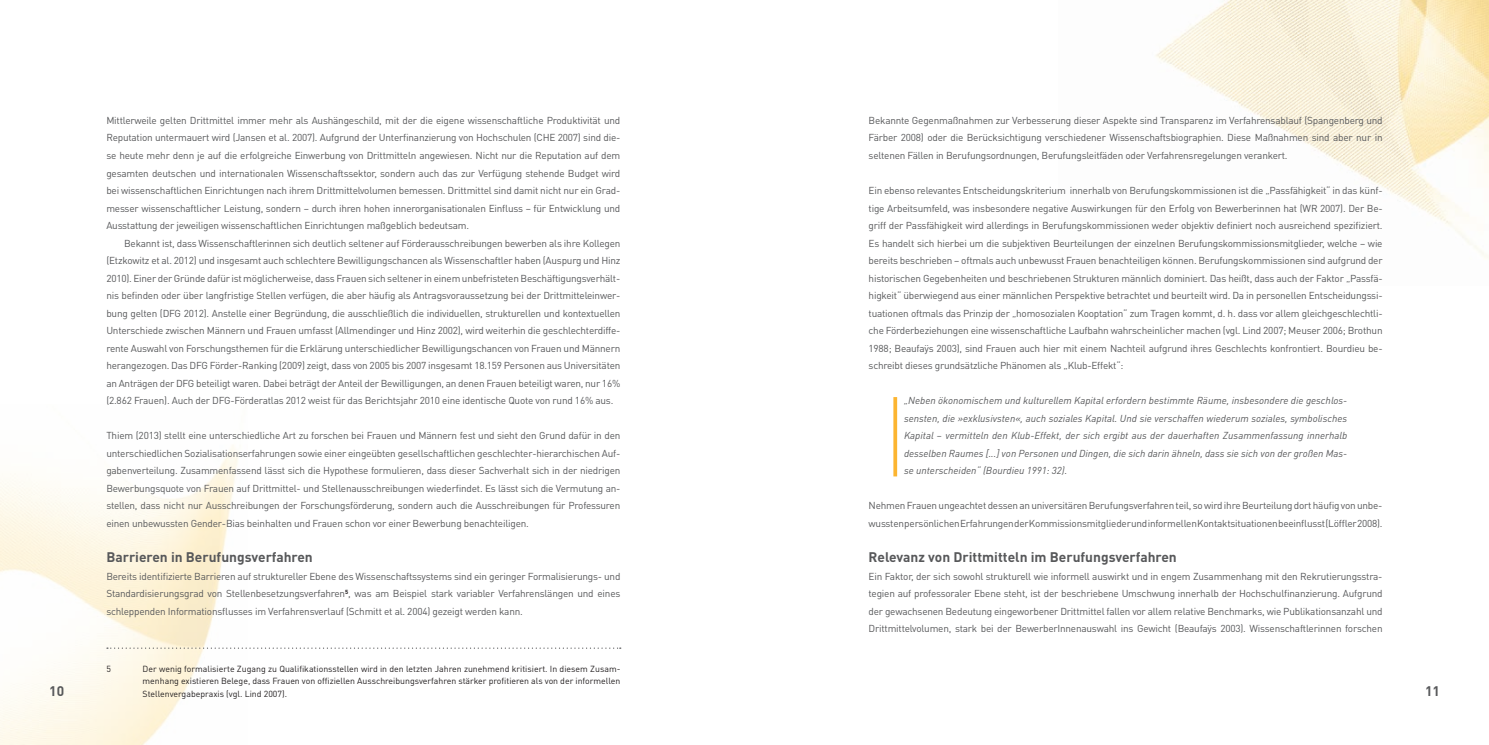
<style>
.page{position:relative;width:1489px;height:745px;background:#fff}
.page>*{position:absolute;margin:0;border:0;box-sizing:border-box;transform-origin:0 0}
.t1{font:700 13.75px "DIN Pro";color:#57585a}
.t2{font:10px/17.5px "DIN Pro";letter-spacing:-.02em;color:#57585a;text-align:justify}
.t3{font:italic 10px/17.5px "DINOT";color:#57585a;text-align:justify}
.t4{font:8.75px/12.5px "DIN Pro";color:#231f20;text-align:justify}
</style>
<div class="page">
<img style="left:0;top:445px;width:247px;height:299px">
<img style="left:1156px;top:0;width:332px;height:258px">
<svg style="left:107px;top:647px;width:513px;height:1px"></svg>
<svg style="left:893px;top:397px;width:4px;height:79px"></svg>
<p class="t2" style="left:106px;top:111px;width:515px">Mittlerweile gelten Drittmittel immer mehr als Aushängeschild, mit der die eigene wissenschaftliche Produktivität und Reputation untermauert wird (Jansen et al. 2007). Aufgrund der Unterfinanzierung von Hochschulen (CHE 2007) sind die&shy;se heute mehr denn je auf die erfolgreiche Einwerbung von Drittmitteln angewiesen. Nicht nur die Reputation auf dem gesamten deutschen und internationalen Wissenschaftssektor, sondern auch das zur Verfügung stehende Budget wird bei wissenschaftlichen Einrichtungen nach ihrem Drittmittelvolumen bemessen. Drittmittel sind damit nicht nur ein Grad&shy;messer wissenschaftlicher Leistung, sondern – durch ihren hohen innerorganisationalen Einfluss – für Entwicklung und Ausstattung der jeweiligen wissenschaftlichen Einrichtungen maßgeblich bedeutsam.</p>
<p class="t2" style="left:106px;top:234px;width:515px;text-indent:18px">Bekannt ist, dass Wissenschaftlerinnen sich deutlich seltener auf Förderausschreibungen bewerben als ihre Kollegen (Etzkowitz et al. 2012) und insgesamt auch schlechtere Bewilligungschancen als Wissenschaftler haben (Auspurg und Hinz 2010). Einer der Gründe dafür ist möglicherweise, dass Frauen sich seltener in einem unbefristeten Beschäftigungsverhält&shy;nis befinden oder über langfristige Stellen verfügen, die aber häufig als Antragsvoraussetzung bei der Drittmitteleinwer&shy;bung gelten (DFG 2012). Anstelle einer Begründung, die ausschließlich die individuellen, strukturellen und kontextuellen Unterschiede zwischen Männern und Frauen umfasst (Allmendinger und Hinz 2002), wird weiterhin die geschlechterdiffe&shy;rente Auswahl von Forschungsthemen für die Erklärung unterschiedlicher Bewilligungschancen von Frauen und Männern herangezogen. Das DFG Förder-Ranking (2009) zeigt, dass von 2005 bis 2007 insgesamt 18.159 Personen aus Universitäten an Anträgen der DFG beteiligt waren. Dabei beträgt der Anteil der Bewilligungen, an denen Frauen beteiligt waren, nur 16% (2.862 Frauen). Auch der DFG-Förderatlas 2012 weist für das Berichtsjahr 2010 eine identische Quote von rund 16% aus.</p>
<p class="t2" style="left:106px;top:426px;width:515px">Thiem (2013) stellt eine unterschiedliche Art zu forschen bei Frauen und Männern fest und sieht den Grund dafür in den unterschiedlichen Sozialisationserfahrungen sowie einer eingeübten gesellschaftlichen geschlechter-hierarchischen Auf&shy;gabenverteilung. Zusammenfassend lässt sich die Hypothese formulieren, dass dieser Sachverhalt sich in der niedrigen Bewerbungsquote von Frauen auf Drittmittel- und Stellenausschreibungen wiederfindet. Es lässt sich die Vermutung an&shy;stellen, dass nicht nur Ausschreibungen der Forschungsförderung, sondern auch die Ausschreibungen für Professuren einen unbewussten Gender-Bias beinhalten und Frauen schon vor einer Bewerbung benachteiligen.</p>
<h1 class="t1" style="left:106px;top:547px;width:208px">Barrieren in Berufungsverfahren</h1>
<p class="t2" style="left:106px;top:566px;width:515px">Bereits identifizierte Barrieren auf struktureller Ebene des Wissenschaftssystems sind ein geringer Formalisierungs- und Standardisierungsgrad von Stellenbesetzungsverfahren<sup>5</sup>, was am Beispiel stark variabler Verfahrenslängen und eines schleppenden Informationsflusses im Verfahrensverlauf (Schmitt et al. 2004) gezeigt werden kann.</p>
<p class="t2" style="left:868px;top:111px;width:515px">Bekannte Gegenmaßnahmen zur Verbesserung dieser Aspekte sind Transparenz im Verfahrensablauf (Spangenberg und Färber 2008) oder die Berücksichtigung verschiedener Wissenschaftsbiographien. Diese Maßnahmen sind aber nur in seltenen Fällen in Berufungsordnungen, Berufungsleitfäden oder Verfahrensregelungen verankert.</p>
<p class="t2" style="left:868px;top:181px;width:515px">Ein ebenso relevantes Entscheidungskriterium innerhalb von Berufungskommissionen ist die „Passfähigkeit“ in das künf&shy;tige Arbeitsumfeld, was insbesondere negative Auswirkungen für den Erfolg von Bewerberinnen hat (WR 2007). Der Be&shy;griff der Passfähigkeit wird allerdings in Berufungskommissionen weder objektiv definiert noch ausreichend spezifiziert.<br>Es handelt sich hierbei um die subjektiven Beurteilungen der einzelnen Berufungskommissionsmitglieder, welche – wie bereits beschrieben – oftmals auch unbewusst Frauen benachteiligen können. Berufungskommissionen sind aufgrund der historischen Gegebenheiten und beschriebenen Strukturen männlich dominiert. Das heißt, dass auch der Faktor „Passfä&shy;higkeit“ überwiegend aus einer männlichen Perspektive betrachtet und beurteilt wird. Da in personellen Entscheidungssi&shy;tuationen oftmals das Prinzip der „homosozialen Kooptation“ zum Tragen kommt, d. h. dass vor allem gleichgeschlechtli&shy;che Förderbeziehungen eine wissenschaftliche Laufbahn wahrscheinlicher machen (vgl. Lind 2007; Meuser 2006; Brothun 1988; Beaufaÿs 2003), sind Frauen auch hier mit einem Nachteil aufgrund ihres Geschlechts konfrontiert. Bourdieu be&shy;schreibt dieses grundsätzliche Phänomen als „Klub-Effekt“:</p>
<p class="t3" style="left:904px;top:391px;width:444px">„Neben ökonomischem und kulturellem Kapital erfordern bestimmte Räume, insbesondere die geschlos&shy;sensten, die »exklusivsten«, auch soziales Kapital. Und sie verschaffen wiederum soziales, symbolisches Kapital – vermitteln den Klub-Effekt, der sich ergibt aus der dauerhaften Zusammenfassung innerhalb desselben Raumes [...] von Personen und Dingen, die sich darin ähneln, dass sie sich von der großen Mas&shy;se unterscheiden“ (Bourdieu 1991: 32).</p>
<p class="t2" style="left:868px;top:496px;width:515px">Nehmen Frauen ungeachtet dessen an universitären Berufungsverfahren teil, so wird ihre Beurteilung dort häufig von unbe&shy;wussten persönlichen Erfahrungen der Kommissionsmitglieder und informellen Kontaktsituationen beeinflusst (Löffler 2008).</p>
<h1 class="t1" style="left:868px;top:547px;width:310px">Relevanz von Drittmitteln im Berufungsverfahren</h1>
<p class="t2" style="left:868px;top:566px;width:515px">Ein Faktor, der sich sowohl strukturell wie informell auswirkt und in engem Zusammenhang mit den Rekrutierungsstra&shy;tegien auf professoraler Ebene steht, ist der beschriebene Umschwung innerhalb der Hochschulfinanzierung. Aufgrund der gewachsenen Bedeutung eingeworbener Drittmittel fallen vor allem relative Benchmarks, wie Publikationsanzahl und Drittmittelvolumen, stark bei der BewerberInnenauswahl ins Gewicht (Beaufaÿs 2003). Wissenschaftlerinnen forschen</p>
<p class="t4" style="left:106px;top:661px;width:6px">5</p>
<p class="t4" style="left:143px;top:661px;width:479px">Der wenig formalisierte Zugang zu Qualifikationsstellen wird in den letzten Jahren zunehmend kritisiert. In diesem Zusam&shy;menhang existieren Belege, dass Frauen von offiziellen Ausschreibungsverfahren stärker profitieren als von der informellen Stellenvergabepraxis (vgl. Lind 2007).</p>
<h1 class="t1" style="left:49px;top:681px;width:16px">10</h1>
<h1 class="t1" style="left:1424px;top:681px;width:16px">11</h1>
</div>
